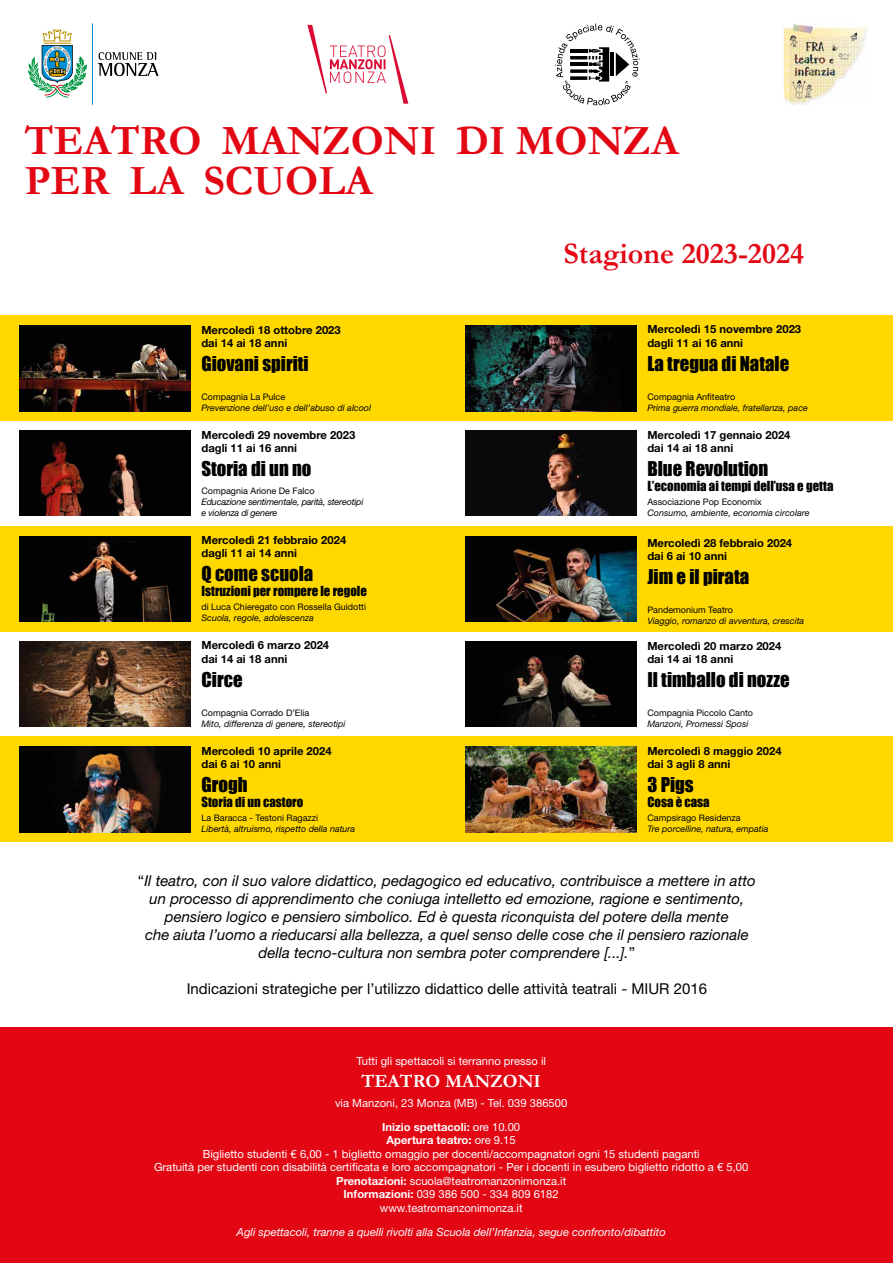
<style>
.page{position:relative;width:893px;height:1263px;background:#fff}
.page>*{position:absolute;margin:0;border:0;box-sizing:border-box;transform-origin:0 0}
.t1{font:700 42px/39.8px "Garamond";color:#e30613}
.t2{font:700 30px "Garamond";color:#e30613}
.t3{font:18.75px "Impact";color:#000}
.t4{font:700 18.75px "Garamond";color:#fff}
.t5{font:italic 15px/18px "Helvetica Neue LT Std";color:#000;text-align:center}
.t6{font:15px "Helvetica Neue LT Std";color:#000}
.t7{font:12.75px "Impact";color:#000}
.t8{font:11.25px/13.5px "Helvetica Neue LT Std";color:#fff;text-align:center}
.t9{font:700 11.25px/13.5px "Helvetica Neue LT Std";color:#000}
.t10{font:italic 11.25px "Helvetica Neue LT Std";color:#fff}
.t11{font:italic 9px "Helvetica Neue LT Std";color:#000}
.t12{font:9px "Helvetica Neue LT Std";color:#000}
.t13{font:italic 9px/10.8px "Helvetica Neue LT Std";letter-spacing:-.02em;color:#000}
.s1{font-style:normal}
.s2{font-weight:700}
</style>
<div class="page">
<div style="left:0;top:315px;width:893px;height:106px;background:#ffd800"></div>
<svg style="left:98px;top:52px;width:60px;height:24px"></svg>
<svg style="left:28px;top:30px;width:59px;height:68px"></svg>
<hr style="left:92px;top:23px;width:1px;height:82px;background:#0090d3">
<svg style="left:555px;top:23px;width:85px;height:82px"></svg>
<hr style="left:570px;top:62px;width:17px;height:4px;background:#000">
<hr style="left:610px;top:52px;width:4px;height:24px;background:#000">
<svg style="left:307px;top:25px;width:101px;height:79px"></svg>
<div style="left:0;top:525px;width:893px;height:106px;background:#ffd800"></div>
<div style="left:0;top:736px;width:893px;height:106px;background:#ffd800"></div>
<div style="left:0;top:1028px;width:893px;height:235px;background:#e30613"></div>
<img style="left:20px;top:326px;width:171px;height:85px">
<img style="left:783px;top:23px;width:85px;height:82px">
<img style="left:20px;top:430px;width:171px;height:86px">
<img style="left:465px;top:430px;width:172px;height:86px">
<img style="left:465px;top:536px;width:172px;height:86px">
<img style="left:20px;top:641px;width:171px;height:86px">
<img style="left:465px;top:641px;width:172px;height:86px">
<img style="left:20px;top:746px;width:171px;height:86px">
<img style="left:465px;top:746px;width:172px;height:86px">
<img style="left:20px;top:536px;width:171px;height:86px">
<img style="left:465px;top:325px;width:172px;height:86px">
<h1 class="t1" style="left:25px;top:121px;width:655px">TEATRO MANZONI DI MONZA<br>PER LA SCUOLA</h1>
<p class="t9" style="left:201px;top:323px;width:141px">Mercoledì 18 ottobre 2023 dai 14 ai 18 anni</p>
<h3 class="t3" style="left:201px;top:349px;width:109px">Giovani spiriti</h3>
<p class="t12" style="left:201px;top:392px;width:85px">Compagnia La Pulce</p>
<p class="t11" style="left:201px;top:402px;width:171px">Prevenzione dell’uso e dell’abuso di alcool</p>
<p class="t9" style="left:201px;top:427px;width:155px">Mercoledì 29 novembre 2023 dagli 11 ai 16 anni</p>
<h3 class="t3" style="left:201px;top:454px;width:112px">Storia di un no</h3>
<p class="t12" style="left:201px;top:486px;width:115px">Compagnia Arione De Falco</p>
<p class="t13" style="left:201px;top:496px;width:163px">Educazione sentimentale, parità, stereotipi e violenza di genere</p>
<p class="t9" style="left:201px;top:533px;width:146px">Mercoledì 21 febbraio 2024 dagli 11 ai 14 anni</p>
<h3 class="t3" style="left:201px;top:559px;width:113px">Q come scuola</h3>
<p class="t7" style="left:201px;top:581px;width:167px">Istruzioni per rompere le regole</p>
<p class="t12" style="left:201px;top:602px;width:166px">di Luca Chieregato con Rossella Guidotti</p>
<p class="t11" style="left:201px;top:613px;width:114px">Scuola, regole, adolescenza</p>
<p class="t9" style="left:201px;top:638px;width:129px">Mercoledì 6 marzo 2024 dai 14 ai 18 anni</p>
<h3 class="t3" style="left:201px;top:665px;width:43px">Circe</h3>
<p class="t12" style="left:201px;top:707px;width:109px">Compagnia Corrado D’Elia</p>
<p class="t11" style="left:201px;top:718px;width:146px">Mito, differenza di genere, stereotipi</p>
<p class="t9" style="left:201px;top:743px;width:132px">Mercoledì 10 aprile 2024 dai 6 ai 10 anni</p>
<h3 class="t3" style="left:201px;top:770px;width:48px">Grogh</h3>
<p class="t7" style="left:201px;top:792px;width:103px">Storia di un castoro</p>
<p class="t12" style="left:201px;top:812px;width:118px">La Baracca - Testoni Ragazzi</p>
<p class="t11" style="left:201px;top:823px;width:155px">Libertà, altruismo, rispetto della natura</p>
<h2 class="t2" style="left:564px;top:233px;width:242px">Stagione 2023-2024</h2>
<p class="t9" style="left:647px;top:322px;width:155px">Mercoledì 15 novembre 2023 dagli 11 ai 16 anni</p>
<h3 class="t3" style="left:647px;top:349px;width:143px">La tregua di Natale</h3>
<p class="t12" style="left:647px;top:391px;width:89px">Compagnia Anfiteatro</p>
<p class="t11" style="left:647px;top:402px;width:162px">Prima guerra mondiale, fratellanza, pace</p>
<p class="t9" style="left:647px;top:427px;width:145px">Mercoledì 17 gennaio 2024 dai 14 ai 18 anni</p>
<h3 class="t3" style="left:647px;top:454px;width:122px">Blue Revolution</h3>
<p class="t7" style="left:647px;top:476px;width:187px">L’economia ai tempi dell’usa e getta</p>
<p class="t12" style="left:647px;top:496px;width:116px">Associazione Pop Economix</p>
<p class="t11" style="left:647px;top:507px;width:164px">Consumo, ambiente, economia circolare</p>
<p class="t9" style="left:647px;top:536px;width:146px">Mercoledì 28 febbraio 2024 dai 6 ai 10 anni</p>
<h3 class="t3" style="left:647px;top:562px;width:103px">Jim e il pirata</h3>
<p class="t12" style="left:647px;top:605px;width:87px">Pandemonium Teatro</p>
<p class="t11" style="left:647px;top:615px;width:158px">Viaggio, romanzo di avventura, crescita</p>
<p class="t9" style="left:647px;top:638px;width:135px">Mercoledì 20 marzo 2024 dai 14 ai 18 anni</p>
<h3 class="t3" style="left:647px;top:665px;width:144px">Il timballo di nozze</h3>
<p class="t12" style="left:647px;top:707px;width:107px">Compagnia Piccolo Canto</p>
<p class="t11" style="left:647px;top:718px;width:102px">Manzoni, Promessi Sposi</p>
<p class="t9" style="left:647px;top:743px;width:136px">Mercoledì 8 maggio 2024 dai 3 agli 8 anni</p>
<h3 class="t3" style="left:647px;top:770px;width:48px">3 Pigs</h3>
<p class="t7" style="left:647px;top:792px;width:64px">Cosa è casa</p>
<p class="t12" style="left:647px;top:812px;width:95px">Campsirago Residenza</p>
<p class="t11" style="left:647px;top:823px;width:122px">Tre porcelline, natura, empatia</p>
<p class="t5" style="left:138px;top:872px;width:619px"><span class="s1">“</span>Il teatro, con il suo valore didattico, pedagogico ed educativo, contribuisce a mettere in atto un processo di apprendimento che coniuga intelletto ed emozione, ragione e sentimento, pensiero logico e pensiero simbolico. Ed è questa riconquista del potere della mente<br>che aiuta l’uomo a rieducarsi alla bellezza, a quel senso delle cose che il pensiero razionale della tecno-cultura non sembra poter comprendere [...].<span class="s1">”</span></p>
<h3 class="t6" style="left:187px;top:980px;width:522px">Indicazioni strategiche per l’utilizzo didattico delle attività teatrali - MIUR 2016</h3>
<p class="t8" style="left:356px;top:1054px;width:191px">Tutti gli spettacoli si terranno presso il</p>
<h3 class="t4" style="left:361px;top:1068px;width:181px">TEATRO MANZONI</h3>
<p class="t8" style="left:335px;top:1091px;width:234px;line-height:24px">via Manzoni, 23 Monza (MB) - Tel. 039 386500<br><span class="s2">Inizio spettacoli:</span> ore 10.00</p>
<p class="t8" style="left:154px;top:1133px;width:596px"><span class="s2">Apertura teatro:</span> ore 9.15<br>Biglietto studenti € 6,00 - 1 biglietto omaggio per docenti/accompagnatori ogni 15 studenti paganti<br>Gratuità per studenti con disabilità certificata e loro accompagnatori - Per i docenti in esubero biglietto ridotto a € 5,00<br><span class="s2">Prenotazioni:</span> scuola@teatromanzonimonza.it<br><span class="s2">Informazioni:</span> 039 386 500 - 334 809 6182<br>www.teatromanzonimonza.it</p>
<p class="t10" style="left:237px;top:1225px;width:431px">Agli spettacoli, tranne a quelli rivolti alla Scuola dell’Infanzia, segue confronto/dibattito</p>
</div>
